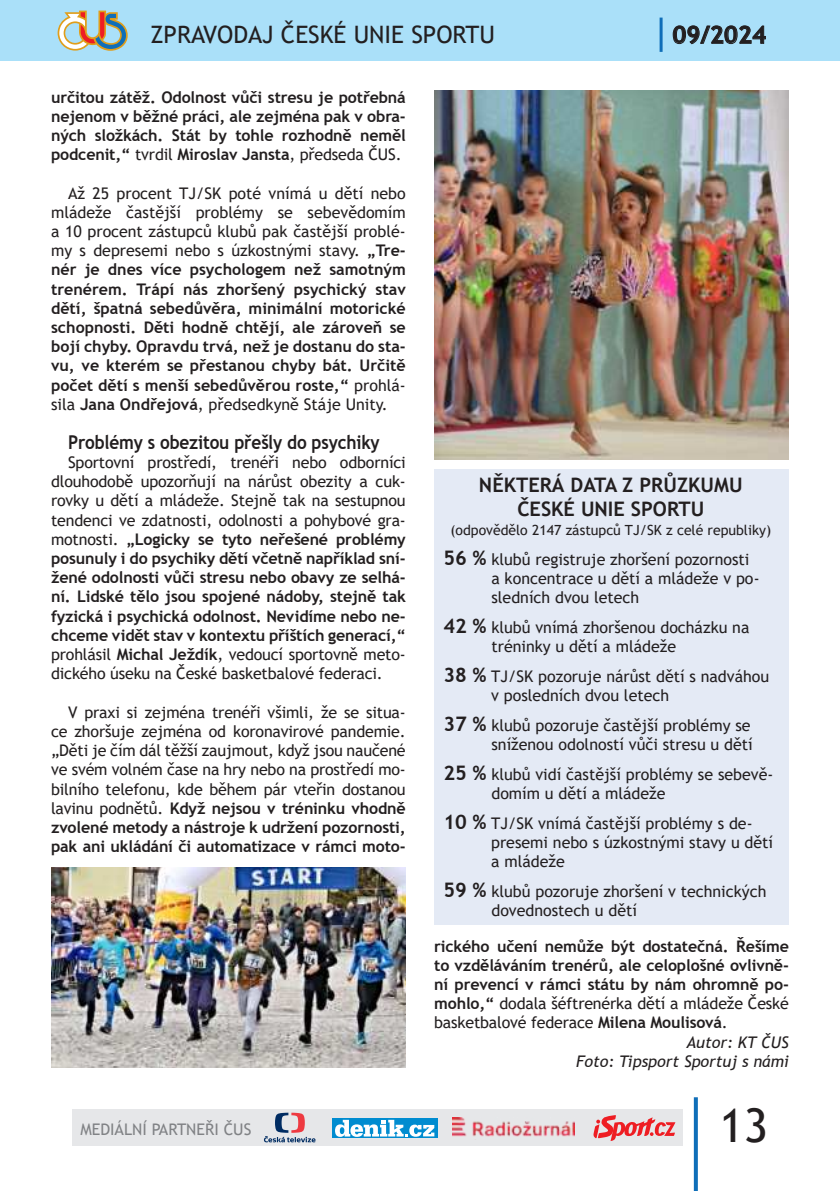
<style>
.page{position:relative;width:840px;height:1191px;background:#fff}
.page>*{position:absolute;margin:0;border:0;box-sizing:border-box;transform-origin:0 0}
.t1{font:46.6px "Trebuchet MS";color:#231f20}
.t2{font:24px "Trebuchet MS";color:#231f20}
.t3{font:700 24px "Trebuchet MS";color:#231f20}
.t4{font:700 20px/24px "Trebuchet MS";color:#231f20;text-align:center}
.t5{font:700 19.2px "Trebuchet MS";letter-spacing:-.01em;color:#231f20;scale:.9 1}
.t6{font:700 16px/19.2px "Trebuchet MS";letter-spacing:-.01em;color:#231f20;text-align:justify}
.t7{font:16px/19.2px "Trebuchet MS";color:#231f20}
.t8{font:italic 16px "Trebuchet MS";color:#231f20}
.t9{font:16px "Trebuchet MS";color:#808285}
.t10{font:14px "Trebuchet MS";color:#231f20}
.s1{font-weight:400}
.s2{font-weight:700}
.s3{font-weight:700;font-size:20px}
</style>
<div class="page">
<div style="left:0;top:0;width:839px;height:61px;background:#aae0f9"></div>
<svg style="left:58px;top:11px;width:70px;height:40px"></svg>
<svg style="left:672px;top:25px;width:93px;height:19px"></svg>
<hr style="left:659px;top:18px;width:3px;height:34px;background:#0f6eb8">
<svg style="left:693px;top:1097px;width:4px;height:94px"></svg>
<div style="left:72px;top:1109px;width:609px;height:36px;background:#e6e7e9"></div>
<img style="left:51px;top:867px;width:354px;height:200px">
<img style="left:434px;top:91px;width:354px;height:368px">
<div style="left:434px;top:468px;width:354px;height:456px;background:#e4eaf5"></div>
<svg style="left:264px;top:1112px;width:51px;height:30px"></svg>
<img style="left:452px;top:1117px;width:122px;height:20px">
<svg style="left:332px;top:1118px;width:105px;height:20px"></svg>
<svg style="left:335px;top:1119px;width:99px;height:17px"></svg>
<svg style="left:593px;top:1115px;width:82px;height:26px"></svg>
<h2 class="t2" style="left:150px;top:20px;width:346px">ZPRAVODAJ ČESKÉ UNIE SPORTU</h2>
<h2 class="t3" style="left:672px;top:21px;width:95px">09/2024</h2>
<p class="t6" style="left:51px;top:87px;width:356px">určitou zátěž. Odolnost vůči stresu je potřebná nejenom v běžné práci, ale zejména pak v obra&shy;ných složkách. Stát by tohle rozhodně neměl podcenit,“ <span class="s1">tvrdil</span> Miroslav Jansta<span class="s1">, předseda ČUS.</span></p>
<p class="t6" style="left:51px;top:183px;width:356px;text-indent:17px"><span class="s1">Až 25 procent TJ/SK poté vnímá u dětí nebo mládeže častější problémy se sebevědomím a 10 procent zástupců klubů pak častější problé&shy;my s depresemi nebo s úzkostnými stavy.</span> „Tre&shy;nér je dnes více psychologem než samotným trenérem. Trápí nás zhoršený psychický stav dětí, špatná sebedůvěra, minimální motorické schopnosti. Děti hodně chtějí, ale zároveň se bojí chyby. Opravdu trvá, než je dostanu do sta&shy;vu, ve kterém se přestanou chyby bát. Určitě počet dětí s menší sebedůvěrou roste,“ <span class="s1">prohlá&shy;sila</span> Jana Ondřejová<span class="s1">, předsedkyně Stáje Unity.</span></p>
<p class="t5" style="left:68px;top:430px;width:347px">Problémy s obezitou přešly do psychiky</p>
<p class="t6" style="left:51px;top:453px;width:356px;text-indent:17px"><span class="s1">Sportovní prostředí, trenéři nebo odborníci dlouhodobě upozorňují na nárůst obezity a cuk&shy;rovky u dětí a mládeže. Stejně tak na sestupnou tendenci ve zdatnosti, odolnosti a pohybové gra&shy;motnosti.</span> „Logicky se tyto neřešené problémy posunuly i do psychiky dětí včetně například sní&shy;žené odolnosti vůči stresu nebo obavy ze selhá&shy;ní. Lidské tělo jsou spojené nádoby, stejně tak fyzická i psychická odolnost. Nevidíme nebo ne&shy;chceme vidět stav v kontextu příštích generací,“ <span class="s1">prohlásil</span> Michal Ježdík<span class="s1">, vedoucí sportovně meto&shy;dického úseku na České basketbalové federaci.</span></p>
<p class="t7" style="left:51px;top:702px;width:356px;text-align:justify;text-indent:17px">V praxi si zejména trenéři všimli, že se situa&shy;ce zhoršuje zejména od koronavirové pandemie. „Děti je čím dál těžší zaujmout, když jsou naučené ve svém volném čase na hry nebo na prostředí mo&shy;bilního telefonu, kde během pár vteřin dostanou lavinu podnětů. <span class="s2">Když nejsou v tréninku vhodně zvolené metody a nástroje k udržení pozornosti, pak ani ukládání či automatizace v rámci moto-</span></p>
<p class="t4" style="left:478px;top:473px;width:265px">NĚKTERÁ DATA Z PRŮZKUMU<br>ČESKÉ UNIE SPORTU</p>
<p class="t10" style="left:450px;top:521px;width:322px">(odpovědělo 2147 zástupců TJ/SK z celé republiky)</p>
<p class="t7" style="left:491px;top:549px;width:269px;text-indent:-48px"><span class="s3">56 %</span> klubů registruje zhoršení pozornosti a koncentrace u dětí a mládeže v po&shy;sledních dvou letech</p>
<p class="t7" style="left:491px;top:617px;width:259px;text-indent:-48px"><span class="s3">42 %</span> klubů vnímá zhoršenou docházku na tréninky u dětí a mládeže</p>
<p class="t7" style="left:491px;top:666px;width:279px;text-indent:-48px"><span class="s3">38 %</span> TJ/SK pozoruje nárůst dětí s nadváhou v posledních dvou letech</p>
<p class="t7" style="left:443px;top:715px;width:311px;text-align:right"><span class="s3">37 %</span> klubů pozoruje častější problémy se sníženou odolností vůči stresu u dětí</p>
<p class="t7" style="left:491px;top:764px;width:283px;text-indent:-48px"><span class="s3">25 %</span> klubů vidí častější problémy se sebevě&shy;domím u dětí a mládeže</p>
<p class="t7" style="left:491px;top:813px;width:283px;text-indent:-48px"><span class="s3">10 %</span> TJ/SK vnímá častější problémy s de&shy;presemi nebo s úzkostnými stavy u dětí a mládeže</p>
<p class="t7" style="left:491px;top:881px;width:276px;text-indent:-48px"><span class="s3">59 %</span> klubů pozoruje zhoršení v technických dovednostech u dětí</p>
<p class="t6" style="left:434px;top:936px;width:356px">rického učení nemůže být dostatečná. Řešíme</p>
<p class="t6" style="left:434px;top:955px;width:356px">to vzděláváním trenérů, ale celoplošné ovlivně-</p>
<p class="t6" style="left:434px;top:974px;width:356px">ní prevencí v rámci státu by nám ohromně po-</p>
<p class="t7" style="left:434px;top:993px;width:356px"><span class="s2">mohlo,“</span> dodala šéftrenérka dětí a mládeže České</p>
<p class="t7" style="left:434px;top:1013px;width:295px">basketbalové federace <span class="s2">Milena Moulisová</span>.</p>
<p class="t8" style="left:686px;top:1032px;width:104px">Autor: KT ČUS</p>
<p class="t8" style="left:575px;top:1051px;width:214px">Foto: Tipsport Sportuj s námi</p>
<p class="t9" style="left:80px;top:1118px;width:172px">MEDIÁLNÍ PARTNEŘI ČUS</p>
<h1 class="t1" style="left:719px;top:1096px;width:50px">13</h1>
</div>
